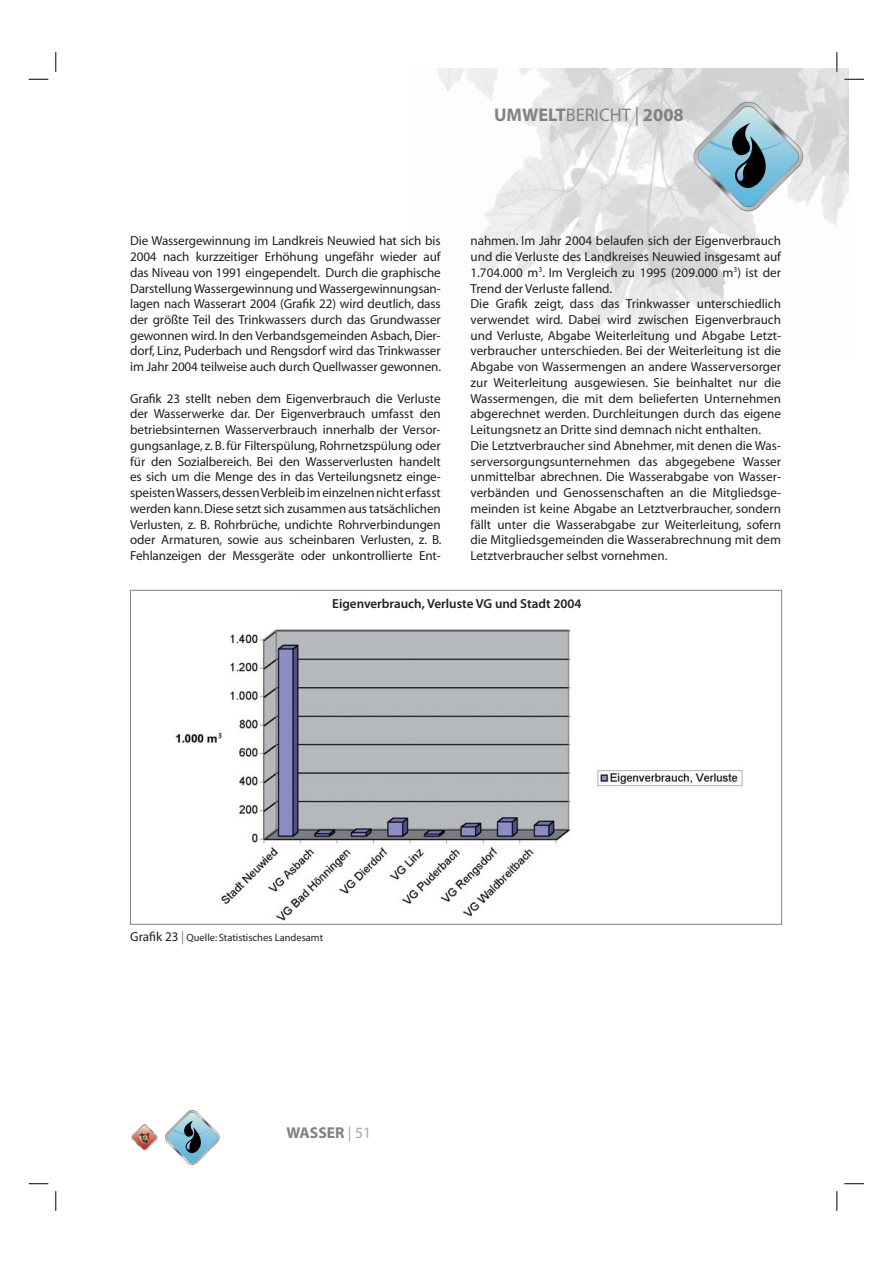
<style>
.page{position:relative;width:893px;height:1263px;background:#fff}
.page>*{position:absolute;margin:0;border:0;box-sizing:border-box;transform-origin:0 0}
.t1{font:700 18.3px "Myriad";color:#808285}
.t2{font:700 15.75px "Myriad";color:#808285}
.t3{font:13.05px/15.8px "Myriad";color:#231f20;text-align:justify}
.t4{font:600 13.05px "Myriad Pro";color:#231f20}
.t5{font:10.5px "Myriad";color:#231f20}
.s1{font-weight:400}
.s2{font-size:13.05px}
.s3{font-size:13.05px;color:#808285}
.s4{font-weight:400;color:#a7a9ac}
</style>
<div class="page">
<img style="left:437px;top:68px;width:411px;height:280px">
<svg style="left:165px;top:1110px;width:55px;height:55px"></svg>
<svg style="left:132px;top:1125px;width:25px;height:24px"></svg>
<svg style="left:692px;top:100px;width:111px;height:113px;background:#a6bdc6"></svg>
<img style="left:175px;top:629px;width:568px;height:293px">
<hr style="left:844px;top:78px;width:20px;height:2px;background:#fff">
<hr style="left:836px;top:52px;width:2px;height:20px;background:#fff">
<svg style="left:29px;top:78px;width:19px;height:2px"></svg>
<svg style="left:844px;top:79px;width:20px;height:1px"></svg>
<svg style="left:29px;top:1183px;width:19px;height:2px"></svg>
<svg style="left:844px;top:1183px;width:20px;height:1px"></svg>
<svg style="left:56px;top:52px;width:1px;height:20px"></svg>
<svg style="left:56px;top:1191px;width:1px;height:20px"></svg>
<svg style="left:836px;top:52px;width:1px;height:20px"></svg>
<svg style="left:836px;top:1191px;width:1px;height:20px"></svg>
<h1 class="t1" style="left:494px;top:108px;width:191px">UMWELT<span class="s1">BERICHT |</span> 2008</h1>
<p class="t3" style="left:130px;top:234px;width:313px">Die Wassergewinnung im Landkreis Neuwied hat sich bis 2004 nach kurzzeitiger Erhöhung ungefähr wieder auf das Niveau von 1991 eingependelt. Durch die graphische Darstellung Wassergewinnung und Wassergewinnungsan&shy;lagen nach Wasserart 2004 (Grafik 22) wird deutlich, dass der größte Teil des Trinkwassers durch das Grundwasser gewonnen wird. In den Verbandsgemeinden Asbach, Dier&shy;dorf, Linz, Puderbach und Rengsdorf wird das Trinkwasser im Jahr 2004 teilweise auch durch Quellwasser gewonnen.</p>
<p class="t3" style="left:130px;top:392px;width:313px">Grafik 23 stellt neben dem Eigenverbrauch die Verluste der Wasserwerke dar. Der Eigenverbrauch umfasst den be triebs in ternen Wasserverbrauch innerhalb der Versor - gungs anlage, z. B. für Filterspülung, Rohrnetzspülung oder für den Sozialbereich. Bei den Wasserverlusten handelt es sich um die Menge des in das Verteilungsnetz einge&shy;speisten Wassers,dessen Verbleib im einzelnen nicht erfasst werden kann. Diese setzt sich zusammen aus tatsächlichen Verlusten, z. B. Rohrbrüche, undichte Rohrverbindungen oder Armaturen, sowie aus scheinbaren Verlusten, z. B.<br>Fehl anzeigen der Messgeräte oder unkontrollierte Ent-</p>
<p class="t3" style="left:470px;top:234px;width:312px;text-align:left">nahmen. Im Jahr 2004 belaufen sich der Eigenverbrauch und die Verluste des Landkreises Neuwied insgesamt auf 1.704.000 m<sup>3</sup>. Im Vergleich zu 1995 (209.000 m<sup>3</sup>) ist der Trend der Verluste fallend.<br>Die Grafik zeigt, dass das Trinkwasser unterschiedlich verwendet wird. Dabei wird zwischen Eigenverbrauch und Verluste, Abgabe Weiterleitung und Abgabe Letzt&shy;verbraucher unterschieden. Bei der Weiterleitung ist die Abgabe von Wassermengen an andere Wasserversorger zur Weiterleitung ausgewiesen. Sie beinhaltet nur die Wassermengen, die mit dem belieferten Unternehmen abgerechnet werden. Durchleitungen durch das eigene Leitungsnetz an Dritte sind demnach nicht enthalten.<br>Die Letztverbraucher sind Abnehmer, mit denen die Was&shy;serversorgungsunternehmen das abgegebene Wasser unmittelbar abrechnen. Die Wasserabgabe von Wasser&shy;verbänden und Genossenschaften an die Mitgliedsge&shy;meinden ist keine Abgabe an Letztverbraucher, sondern fällt unter die Wasserabgabe zur Weiterleitung, sofern die Mitgliedsgemeinden die Wasserabrechnung mit dem Letztverbraucher selbst vornehmen.</p>
<p class="t4" style="left:332px;top:598px;width:251px">Eigenverbrauch, Verluste VG und Stadt 2004</p>
<p class="t5" style="left:130px;top:934px;width:194px"><span class="s2">Grafik 23</span> <span class="s3">|</span> Quelle: Statistisches Landesamt</p>
<p class="t2" style="left:286px;top:1127px;width:86px">WASSER <span class="s4">| 51</span></p>
</div>
